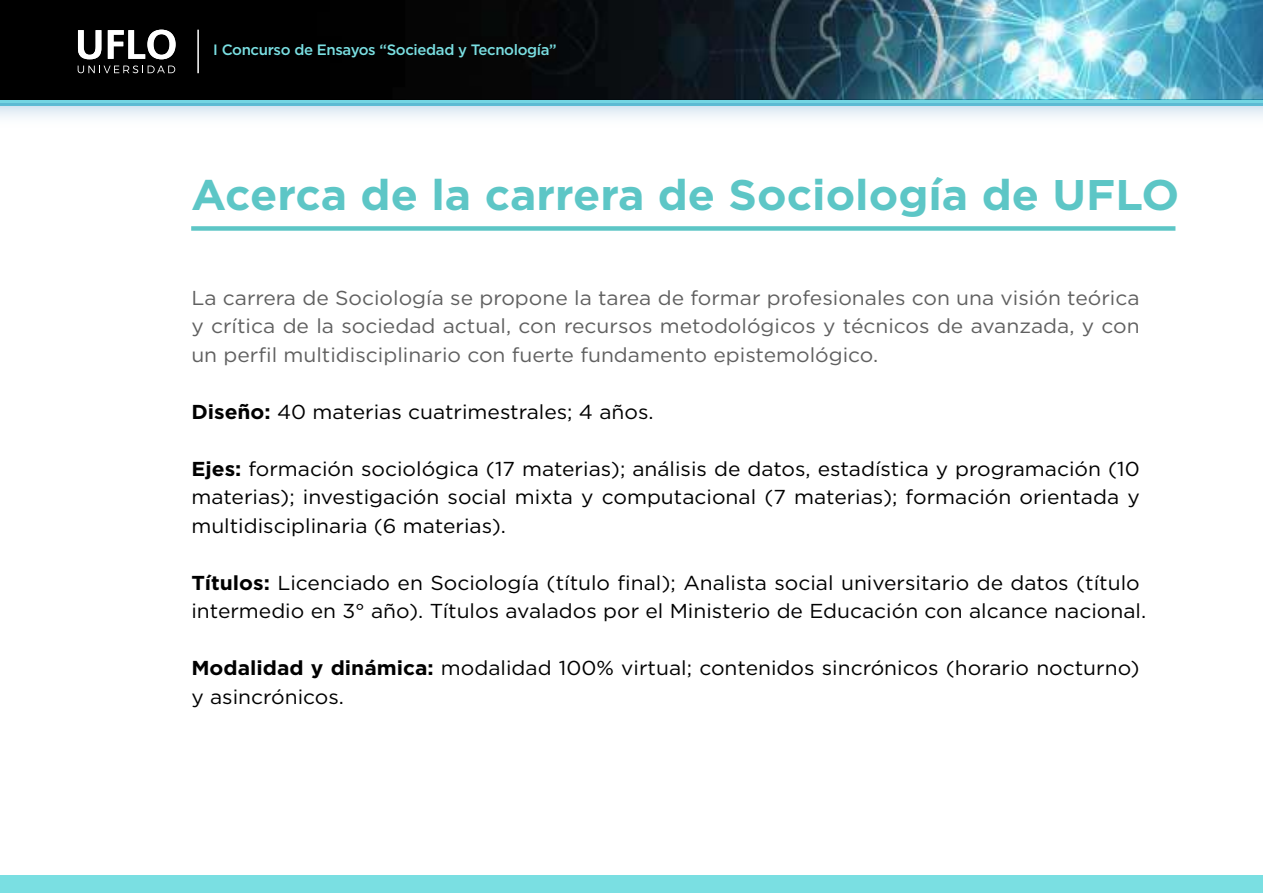
<style>
.page{position:relative;width:1263px;height:893px;background:#fff}
.page>*{position:absolute;margin:0;border:0;box-sizing:border-box;transform-origin:0 0}
.t1{font:700 42.75px "Gotham";color:#5dc6c6;scale:1.04 1}
.t2{font:20.1px/28.5px "Gotham";color:#000;scale:1.04 1}
.t3{font:20.1px/28.5px "Gotham";color:#606060;text-align:justify;scale:1.04 1}
.t4{font:500 15px "Gotham";letter-spacing:-.025em;color:#7adfe2}
.s1{font-weight:700}
</style>
<div class="page">
<div style="left:191px;top:226px;width:984px;height:5px;background:#5dc6c6"></div>
<div style="left:0;top:876px;width:1263px;height:17px;background:#7adfe2"></div>
<img style="left:0;top:0;width:1263px;height:100px">
<svg style="left:78px;top:30px;width:98px;height:29px"></svg>
<svg style="left:78px;top:66px;width:97px;height:7px"></svg>
<svg style="left:0;top:106px;width:1263px;height:12px"></svg>
<svg style="left:0;top:100px;width:1263px;height:6px;background:#68c7da"></svg>
<hr style="left:197px;top:30px;width:2px;height:43px;background:#fff">
<p class="t4" style="left:213px;top:40px;width:345px">I Concurso de Ensayos “Sociedad y Tecnología”</p>
<h1 class="t1" style="left:191px;top:167px;width:951px">Acerca de la carrera de Sociología de UFLO</h1>
<p class="t3" style="left:191px;top:283px;width:913px">La carrera de Sociología se propone la tarea de formar profesionales con una visión teórica y crítica de la sociedad actual, con recursos metodológicos y técnicos de avanzada, y con un perfil multidisciplinario con fuerte fundamento epistemológico.</p>
<p class="t2" style="left:191px;top:397px;width:446px"><span class="s1">Diseño:</span> 40 materias cuatrimestrales; 4 años.</p>
<p class="t2" style="left:191px;top:454px;width:913px;text-align:justify"><span class="s1">Ejes:</span> formación sociológica (17 materias); análisis de datos, estadística y programación (10 materias); investigación social mixta y computacional (7 materias); formación orientada y multidisciplinaria (6 materias).</p>
<p class="t2" style="left:191px;top:568px;width:919px"><span class="s1">Títulos:</span> Licenciado en Sociología (título final); Analista social universitario de datos (título intermedio en 3° año). Títulos avalados por el Ministerio de Educación con alcance nacional.</p>
<p class="t2" style="left:191px;top:653px;width:913px"><span class="s1">Modalidad y dinámica:</span> modalidad 100% virtual; contenidos sincrónicos (horario nocturno) y asincrónicos.</p>
</div>
